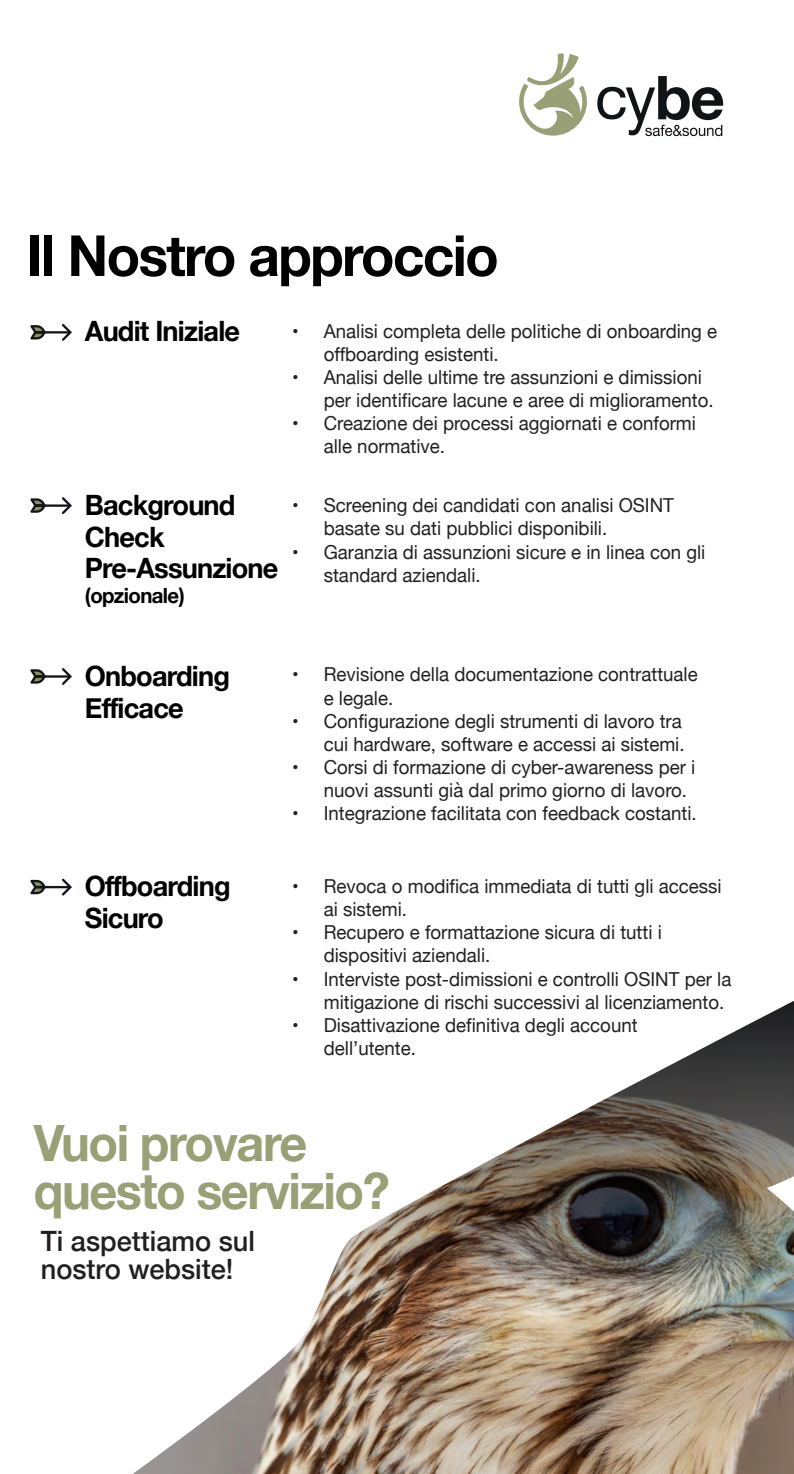
<style>
.page{position:relative;width:794px;height:1474px;background:#fff}
.page>*{position:absolute;margin:0;border:0;box-sizing:border-box;transform-origin:0 0}
.t1{font:700 56.7px "Helvetica Neue";letter-spacing:-.03em;color:#000}
.t2{font:700 50.05px/48.6px "Helvetica Neue";letter-spacing:-.03em;color:#99a076}
.t3{font:700 28px/31.5px "Helvetica Neue";letter-spacing:-.03em;color:#000}
.t4{font:500 28px/28px "Helvetica Neue";color:#231f20}
.t5{font:700 21px "Helvetica Neue";letter-spacing:-.03em;color:#000}
.t6{font:19.25px/23.1px "Helvetica Neue";color:#231f20}
</style>
<div class="page">
<hr style="left:34px;top:331px;width:35px;height:2px;background:#121519">
<svg style="left:30px;top:325px;width:16px;height:14px"></svg>
<svg style="left:62px;top:324px;width:10px;height:17px"></svg>
<hr style="left:34px;top:504px;width:35px;height:3px;background:#121519">
<svg style="left:30px;top:498px;width:16px;height:15px"></svg>
<svg style="left:62px;top:497px;width:10px;height:17px"></svg>
<hr style="left:34px;top:675px;width:35px;height:2px;background:#121519">
<svg style="left:30px;top:669px;width:16px;height:14px"></svg>
<svg style="left:62px;top:668px;width:10px;height:17px"></svg>
<hr style="left:34px;top:886px;width:35px;height:2px;background:#121519">
<svg style="left:30px;top:879px;width:16px;height:15px"></svg>
<svg style="left:62px;top:878px;width:10px;height:17px"></svg>
<svg style="left:597px;top:76px;width:126px;height:60px"></svg>
<svg style="left:519px;top:53px;width:68px;height:83px"></svg>
<img style="left:134px;top:1327px;width:660px;height:146px">
<img style="left:308px;top:1001px;width:486px;height:326px">
<h1 class="t1" style="left:27px;top:211px;width:473px">Il Nostro approccio</h1>
<p class="t6" style="left:324px;top:320px;width:395px;text-indent:-31px">• Analisi completa delle politiche di onboarding e offboarding esistenti.</p>
<p class="t6" style="left:324px;top:366px;width:391px;text-indent:-31px">• Analisi delle ultime tre assunzioni e dimissioni per identificare lacune e aree di miglioramento.</p>
<p class="t6" style="left:324px;top:412px;width:374px;text-indent:-31px">• Creazione dei processi aggiornati e conformi alle normative.</p>
<h3 class="t3" style="left:85px;top:315px;width:157px">Audit Iniziale</h3>
<h3 class="t3" style="left:85px;top:490px;width:195px">Background<br>Check<br>Pre-Assunzione</h3>
<p class="t5" style="left:85px;top:579px;width:101px">(opzionale)</p>
<p class="t6" style="left:324px;top:495px;width:352px;text-indent:-31px">• Screening dei candidati con analisi OSINT basate su dati pubblici disponibili.</p>
<p class="t6" style="left:324px;top:541px;width:383px;text-indent:-31px">• Garanzia di assunzioni sicure e in linea con gli standard aziendali.</p>
<h3 class="t3" style="left:85px;top:661px;width:146px">Onboarding<br>Efficace</h3>
<p class="t6" style="left:324px;top:664px;width:375px;text-indent:-31px">• Revisione della documentazione contrattuale e legale.</p>
<p class="t6" style="left:292px;top:710px;width:394px;text-align:right">• Configurazione degli strumenti di lavoro tra cui hardware, software e accessi ai sistemi.</p>
<p class="t6" style="left:324px;top:756px;width:373px;text-indent:-31px">• Corsi di formazione di cyber-awareness per i nuovi assunti già dal primo giorno di lavoro.</p>
<p class="t6" style="left:292px;top:802px;width:406px">• Integrazione facilitata con feedback costanti.</p>
<h3 class="t3" style="left:85px;top:871px;width:147px">Offboarding<br>Sicuro</h3>
<p class="t6" style="left:324px;top:875px;width:399px;text-indent:-31px">• Revoca o modifica immediata di tutti gli accessi ai sistemi.</p>
<p class="t6" style="left:324px;top:922px;width:339px;text-indent:-31px">• Recupero e formattazione sicura di tutti i dispositivi aziendali.</p>
<p class="t6" style="left:324px;top:968px;width:409px;text-indent:-31px">• Interviste post-dimissioni e controlli OSINT per la mitigazione di rischi successivi al licenziamento.</p>
<p class="t6" style="left:324px;top:1014px;width:315px;text-indent:-31px">• Disattivazione definitiva degli account dell’utente.</p>
<h2 class="t2" style="left:34px;top:1119px;width:357px">Vuoi provare questo servizio?</h2>
<h3 class="t4" style="left:41px;top:1225px;width:216px">Ti aspettiamo sul nostro website!</h3>
</div>
